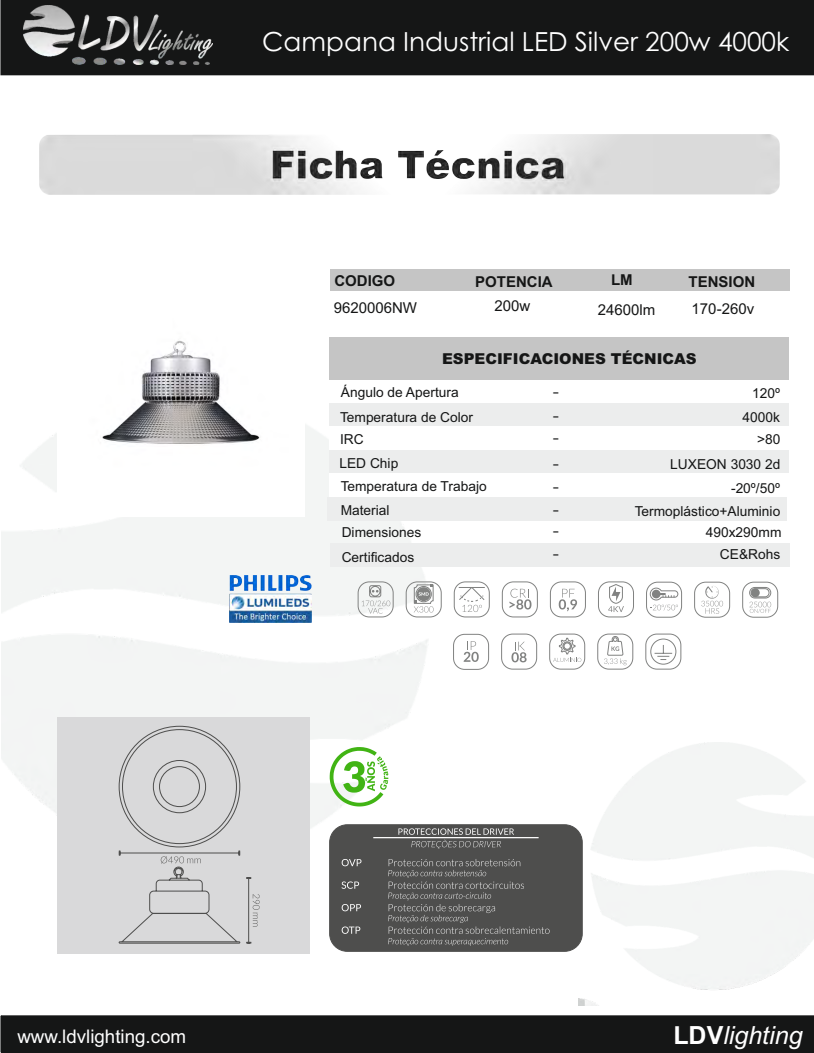
<style>
.page{position:relative;width:814px;height:1053px;background:#fff}
.page>*{position:absolute;margin:0;border:0;box-sizing:border-box;transform-origin:0 0}
.t1{font:26.25px "Century Gothic";color:#fff}
.t2{font:italic 25px "Arial";color:#fff}
.t3{font:18.75px "Arial";color:#fff}
.t4{font:18.75px/23.2px "Century Gothic";color:#151616;text-align:justify}
.t5{font:15px "Arial";color:#151616}
.t6{font:900 15px "Arial";color:#151616}
.t7{font:700 15px "Arial";color:#151616}
.t8{font:13.75px/25.8px "Arial";color:#151616}
.s1{font-weight:700;font-style:normal}
</style>
<div class="page">
<svg style="left:1px;top:75px;width:813px;height:423px"></svg>
<div style="left:304px;top:119px;width:488px;height:60px;background:#fff;border:1px solid #d9d9da;border-radius:11px"></div>
<div style="left:52px;top:119px;width:516px;height:60px;background:#fff;border:1px solid #d9d9da;border-radius:11px"></div>
<div style="left:330px;top:269px;width:459px;height:22px;background:#c5c5c5"></div>
<div style="left:330px;top:337px;width:459px;height:42px;background:#c5c5c5"></div>
<div style="left:329px;top:380px;width:459px;height:23px;background:#fff"></div>
<div style="left:330px;top:403px;width:459px;height:23px;background:#eceded"></div>
<div style="left:330px;top:449px;width:459px;height:23px;background:#eceded"></div>
<div style="left:328px;top:497px;width:459px;height:24px;background:#eceded"></div>
<div style="left:330px;top:543px;width:459px;height:24px;background:#eceded"></div>
<div style="left:330px;top:473px;width:459px;height:23px;background:#fff"></div>
<div style="left:330px;top:426px;width:459px;height:24px;background:#fff"></div>
<div style="left:0;top:0;width:814px;height:75px;background:#151616"></div>
<img style="left:23px;top:5px;width:189px;height:60px">
<div style="left:1px;top:1015px;width:813px;height:37px;background:#151616"></div>
<div style="left:57px;top:717px;width:252px;height:237px;background:#d9d9da"></div>
<img style="left:578px;top:742px;width:236px;height:262px">
<img style="left:57px;top:268px;width:247px;height:230px">
<div style="left:330px;top:824px;width:252px;height:127px;background:#4e4e4d;border-radius:18px"></div>
<div style="left:329px;top:824px;width:253px;height:127px;border:1px solid #4e4e4d;border-radius:18px"></div>
<svg style="left:398px;top:828px;width:116px;height:20px"></svg>
<svg style="left:341px;top:859px;width:208px;height:86px"></svg>
<hr style="left:373px;top:837px;width:165px;height:1px;background:#fff">
<img style="left:39px;top:134px;width:740px;height:61px">
<img style="left:229px;top:575px;width:83px;height:47px">
<svg style="left:330px;top:747px;width:58px;height:59px"></svg>
<hr style="left:248px;top:877px;width:1px;height:65px;background:#4e4e4d">
<svg style="left:253px;top:894px;width:7px;height:32px"></svg>
<svg style="left:118px;top:725px;width:122px;height:218px"></svg>
<svg style="left:646px;top:581px;width:36px;height:36px"></svg>
<svg style="left:454px;top:581px;width:36px;height:36px"></svg>
<svg style="left:559px;top:588px;width:18px;height:23px"></svg>
<div style="left:550px;top:581px;width:35px;height:36px;border:1px solid #818281;border-radius:11px"></div>
<svg style="left:511px;top:641px;width:15px;height:21px"></svg>
<div style="left:501px;top:633px;width:36px;height:36px;border:1px solid #818281;border-radius:11px"></div>
<svg style="left:509px;top:588px;width:22px;height:21px"></svg>
<div style="left:502px;top:581px;width:35px;height:36px;border:1px solid #818281;border-radius:11px"></div>
<svg style="left:358px;top:581px;width:35px;height:36px"></svg>
<svg style="left:598px;top:581px;width:36px;height:36px"></svg>
<div style="left:694px;top:582px;width:36px;height:35px;border:1px solid #818281;border-radius:11px"></div>
<svg style="left:701px;top:586px;width:22px;height:27px"></svg>
<div style="left:742px;top:582px;width:36px;height:35px;border:1px solid #818281;border-radius:11px"></div>
<svg style="left:749px;top:587px;width:22px;height:26px"></svg>
<div style="left:751px;top:588px;width:9px;height:9px;background:#818281;border-radius:50%"></div>
<svg style="left:464px;top:641px;width:15px;height:21px"></svg>
<div style="left:453px;top:634px;width:36px;height:35px;border:1px solid #818281;border-radius:11px"></div>
<svg style="left:549px;top:633px;width:36px;height:36px"></svg>
<svg style="left:406px;top:581px;width:36px;height:36px"></svg>
<svg style="left:645px;top:633px;width:36px;height:36px"></svg>
<svg style="left:597px;top:633px;width:36px;height:36px"></svg>
<h1 class="t1" style="left:262px;top:31px;width:528px">Campana Industrial LED Silver 200w 4000k</h1>
<p class="t7" style="left:334px;top:275px;width:62px">CODIGO</p>
<p class="t7" style="left:475px;top:275px;width:79px">POTENCIA</p>
<p class="t7" style="left:611px;top:274px;width:23px">LM</p>
<p class="t7" style="left:688px;top:275px;width:68px">TENSION</p>
<p class="t5" style="left:334px;top:301px;width:85px">9620006NW</p>
<p class="t5" style="left:494px;top:296px;width:37px">200w</p>
<p class="t5" style="left:598px;top:299px;width:59px">24600lm</p>
<p class="t5" style="left:691px;top:303px;width:64px">170-260v</p>
<p class="t6" style="left:442px;top:353px;width:256px">ESPECIFICACIONES TÉCNICAS</p>
<p class="t8" style="left:340px;top:380px;width:134px">Ángulo de Apertura<br>Temperatura de Color</p>
<p class="t8" style="left:340px;top:428px;width:25px">IRC</p>
<p class="t8" style="left:341px;top:474px;width:147px">Temperatura de Trabajo</p>
<p class="t8" style="left:752px;top:381px;width:29px">120º</p>
<h3 class="t4" style="left:553px;top:381px;width:8px">- - -</h3>
<p class="t8" style="left:742px;top:404px;width:39px">4000k</p>
<p class="t8" style="left:757px;top:428px;width:25px">&gt;80</p>
<p class="t8" style="left:731px;top:476px;width:51px">-20º/50º</p>
<p class="t8" style="left:339px;top:451px;width:60px">LED Chip</p>
<p class="t8" style="left:341px;top:500px;width:82px;line-height:21.9px">Material<br>Dimensiones</p>
<p class="t8" style="left:635px;top:501px;width:148px;line-height:21.1px;text-align:right">Termoplástico+Aluminio<br>490x290mm</p>
<p class="t8" style="left:670px;top:452px;width:112px">LUXEON 3030 2d</p>
<h3 class="t4" style="left:553px;top:453px;width:8px">-</h3>
<h3 class="t4" style="left:553px;top:476px;width:8px">-</h3>
<h3 class="t4" style="left:553px;top:499px;width:8px">-</h3>
<h3 class="t4" style="left:553px;top:520px;width:8px">-</h3>
<p class="t8" style="left:342px;top:545px;width:74px">Certificados</p>
<h3 class="t4" style="left:553px;top:543px;width:8px">-</h3>
<p class="t8" style="left:720px;top:542px;width:62px">CE&amp;Rohs</p>
<h3 class="t3" style="left:17px;top:1028px;width:170px">www.ldvlighting.com</h3>
<h2 class="t2" style="left:673px;top:1026px;width:131px"><span class="s1">LDV</span>lighting</h2>
</div>
